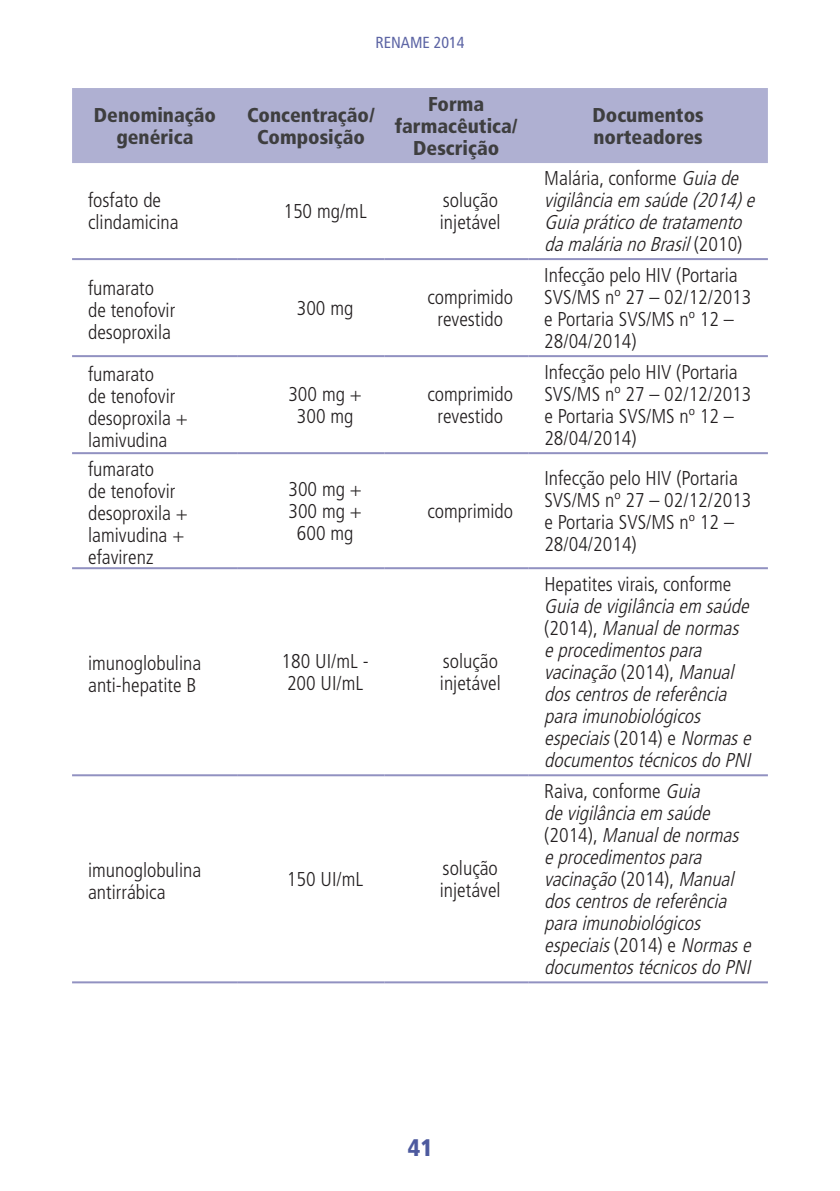
<style>
.page{position:relative;width:840px;height:1191px;background:#fff}
.page>*{position:absolute;margin:0;border:0;box-sizing:border-box;transform-origin:0 0}
.t1{font:900 condensed 24px "Frutiger LT Std";color:#4d5a9e}
.t2{font:300 condensed 20px/22px "Frutiger";color:#231f20}
.t3{font:italic 300 condensed 20px/22px "Frutiger";color:#231f20}
.t4{font:900 condensed 20px/22px "Frutiger LT Std";color:#3e3e3f;text-align:center}
.t5{font:condensed 16px "Frutiger LT Std";color:#5c64a4}
.s1{font-style:normal}
</style>
<div class="page">
<div style="left:72px;top:88px;width:695px;height:75px;background:#afb0d2"></div>
<hr style="left:72px;top:355px;width:166px;height:2px;background:#9191c1">
<hr style="left:72px;top:452px;width:166px;height:2px;background:#9191c1">
<hr style="left:238px;top:452px;width:146px;height:2px;background:#9191c1">
<hr style="left:384px;top:452px;width:144px;height:2px;background:#9191c1">
<hr style="left:528px;top:452px;width:239px;height:2px;background:#9191c1">
<hr style="left:72px;top:567px;width:166px;height:2px;background:#9191c1">
<hr style="left:238px;top:567px;width:146px;height:2px;background:#9191c1">
<hr style="left:384px;top:567px;width:144px;height:2px;background:#9191c1">
<hr style="left:528px;top:567px;width:239px;height:2px;background:#9191c1">
<hr style="left:72px;top:774px;width:166px;height:2px;background:#9191c1">
<hr style="left:238px;top:774px;width:146px;height:2px;background:#9191c1">
<hr style="left:384px;top:774px;width:144px;height:2px;background:#9191c1">
<hr style="left:528px;top:774px;width:239px;height:2px;background:#9191c1">
<hr style="left:72px;top:981px;width:166px;height:2px;background:#9191c1">
<hr style="left:238px;top:981px;width:146px;height:2px;background:#9191c1">
<hr style="left:384px;top:981px;width:144px;height:2px;background:#9191c1">
<hr style="left:528px;top:981px;width:239px;height:2px;background:#9191c1">
<hr style="left:72px;top:258px;width:166px;height:2px;background:#9191c1">
<hr style="left:238px;top:258px;width:146px;height:2px;background:#9191c1">
<hr style="left:384px;top:258px;width:144px;height:2px;background:#9191c1">
<hr style="left:528px;top:258px;width:239px;height:2px;background:#9191c1">
<hr style="left:238px;top:355px;width:146px;height:2px;background:#9191c1">
<hr style="left:384px;top:355px;width:144px;height:2px;background:#9191c1">
<hr style="left:528px;top:355px;width:239px;height:2px;background:#9191c1">
<p class="t5" style="left:375px;top:33px;width:91px">RENAME 2014</p>
<p class="t4" style="left:94px;top:104px;width:123px">Denominação genérica</p>
<p class="t4" style="left:247px;top:104px;width:129px">Concentração/<br>Composição</p>
<p class="t4" style="left:394px;top:93px;width:124px">Forma farmacêutica/<br>Descrição</p>
<p class="t4" style="left:592px;top:104px;width:113px;text-align:left">Documentos norteadores</p>
<p class="t2" style="left:88px;top:189px;width:92px">fosfato de clindamicina</p>
<p class="t3" style="left:544px;top:167px;width:217px"><span class="s1">Malária, conforme</span> Guiade vigilânciaem saúde(2014)e<br>Guiapráticodetratamento damalárianoBrasil<span class="s1">( 2 0 1 0 )</span></p>
<p class="t2" style="left:283px;top:200px;width:85px">150 mg/mL</p>
<p class="t2" style="left:439px;top:189px;width:62px">solução injetável</p>
<p class="t2" style="left:88px;top:277px;width:89px">fumarato de tenofovir desoproxila</p>
<p class="t2" style="left:88px;top:363px;width:101px">fumarato<br>de tenofovir desoproxila + lamivudina</p>
<p class="t2" style="left:88px;top:458px;width:101px">fumarato<br>de tenofovir desoproxila + lamivudina + efavirenz</p>
<p class="t2" style="left:296px;top:297px;width:58px">300 mg</p>
<p class="t2" style="left:427px;top:286px;width:87px;text-align:center">comprimido revestido</p>
<p class="t2" style="left:288px;top:383px;width:75px;text-align:center">300 mg +<br>300 mg</p>
<p class="t2" style="left:427px;top:383px;width:87px;text-align:center">comprimido revestido</p>
<p class="t2" style="left:288px;top:478px;width:75px;text-align:center">300 mg +<br>300 mg +<br>600 mg</p>
<p class="t2" style="left:427px;top:500px;width:87px">comprimido</p>
<p class="t2" style="left:88px;top:652px;width:115px">imunoglobulina anti-hepatite B</p>
<p class="t2" style="left:281px;top:650px;width:88px">180 UI/mL -<br>200 UI/mL</p>
<p class="t2" style="left:439px;top:650px;width:62px">solução injetável</p>
<p class="t2" style="left:88px;top:859px;width:115px">imunoglobulina antirrábica</p>
<p class="t2" style="left:287px;top:868px;width:78px">150 UI/mL</p>
<p class="t2" style="left:439px;top:857px;width:62px">solução injetável</p>
<p class="t2" style="left:544px;top:264px;width:208px">Infecção pelo HIV (Portaria<br>SVS/MS nº 27 – 02/12/2013 e Portaria SVS/MS nº 12 –<br>28/04/2014)</p>
<p class="t2" style="left:544px;top:361px;width:208px">Infecção pelo HIV (Portaria<br>SVS/MS nº 27 – 02/12/2013 e Portaria SVS/MS nº 12 –<br>28/04/2014)</p>
<p class="t2" style="left:544px;top:467px;width:208px">Infecção pelo HIV (Portaria<br>SVS/MS nº 27 – 02/12/2013 e Portaria SVS/MS nº 12 –<br>28/04/2014)</p>
<p class="t2" style="left:544px;top:573px;width:188px">Hepatites virais, conforme</p>
<p class="t3" style="left:544px;top:595px;width:213px">Guiadevigilânciaem saúde <span class="s1">( 2 0 1 4 ) ,</span> Manualdenormas eprocedimentospara vacinação <span class="s1">( 2 0 1 4 ) ,</span> Manual doscentrosdereferência paraimunobiológicos especiais<span class="s1">( 2 0 1 4 ) e</span> Normase documentostécnicosdo PNI</p>
<p class="t3" style="left:544px;top:780px;width:213px"><span class="s1">Raiva, conforme</span> Guia devigilânciaem saúde<br><span class="s1">( 2 0 1 4 ) ,</span> Manualdenormas eprocedimentospara vacinação <span class="s1">( 2 0 1 4 ) ,</span> Manual doscentrosdereferência paraimunobiológicos especiais<span class="s1">( 2 0 1 4 ) e</span> Normase documentostécnicosdo PNI</p>
<p class="t1" style="left:408px;top:1133px;width:26px">41</p>
</div>
